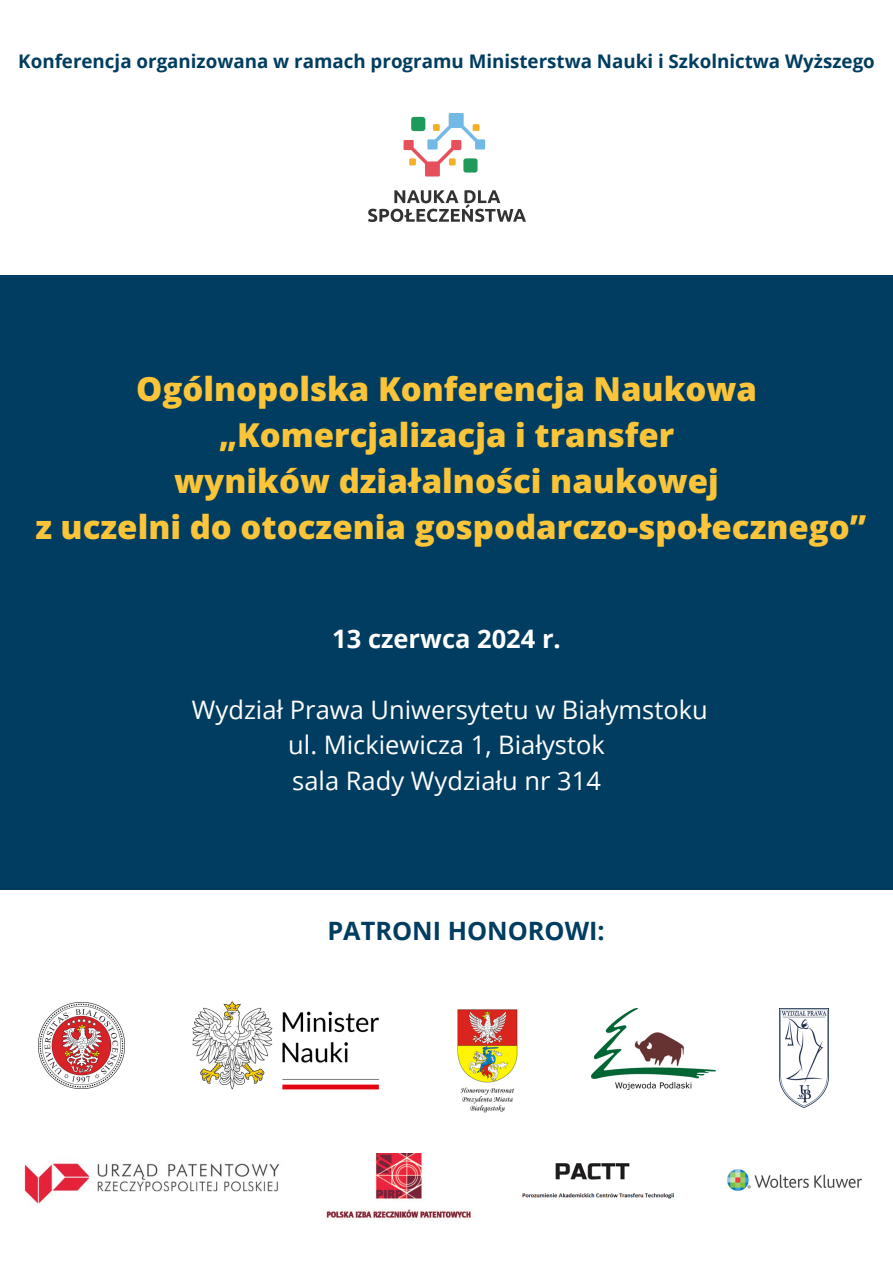
<style>
.page{position:relative;width:893px;height:1263px;background:#fff}
.page>*{position:absolute;margin:0;border:0;box-sizing:border-box;transform-origin:0 0}
.t1{font:800 33px/46.1px "Open Sans";color:#fbc439;text-align:center}
.t2{font:25.5px/35.4px "Open Sans";color:#fff;text-align:center}
.t3{font:700 25.5px "Open Sans";color:#fff}
.t4{font:700 25.28px "Open Sans";color:#003d60}
.t5{font:700 18.75px "Open Sans";color:#003d60}
</style>
<div class="page">
<img style="left:368px;top:114px;width:157px;height:108px">
<div style="left:0;top:275px;width:893px;height:615px;background:#003d60"></div>
<img style="left:326px;top:1153px;width:145px;height:67px">
<img style="left:39px;top:1002px;width:86px;height:87px">
<img style="left:192px;top:1001px;width:188px;height:89px">
<img style="left:779px;top:1008px;width:49px;height:99px">
<img style="left:592px;top:1008px;width:123px;height:82px">
<img style="left:457px;top:1009px;width:61px;height:104px">
<img style="left:24px;top:1163px;width:256px;height:41px">
<img style="left:727px;top:1169px;width:135px;height:22px">
<img style="left:522px;top:1163px;width:152px;height:36px">
<h4 class="t5" style="left:18px;top:48px;width:858px">Konferencja organizowana w ramach programu Ministerstwa Nauki i Szkolnictwa Wyższego</h4>
<p class="t1" style="left:35px;top:365px;width:832px">Ogólnopolska Konferencja Naukowa „Komercjalizacja i transfer<br>wyników działalności naukowej<br>z uczelni do otoczenia gospodarczo-społecznego”</p>
<h1 class="t3" style="left:332px;top:621px;width:230px">13 czerwca 2024 r.</h1>
<h3 class="t2" style="left:192px;top:691px;width:517px">Wydział Prawa Uniwersytetu w Białymstoku ul. Mickiewicza 1, Białystok<br>sala Rady Wydziału nr 314</h3>
<p class="t4" style="left:327px;top:913px;width:279px">PATRONI HONOROWI:</p>
</div>
